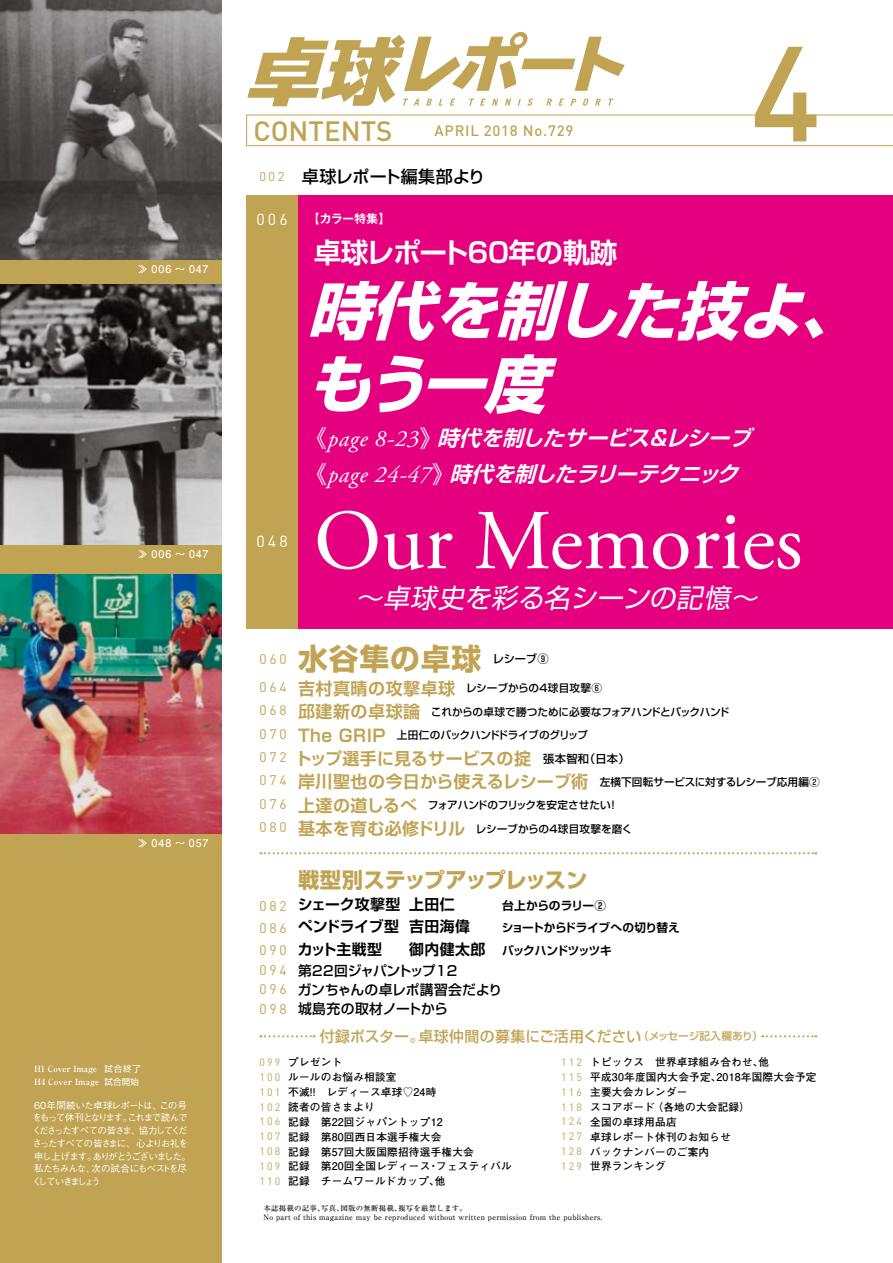
<style>
.page{position:relative;width:893px;height:1263px;background:#fff}
.page>*{position:absolute;margin:0;border:0;box-sizing:border-box;transform-origin:0 0}
.t1{font:500 132.9px "DIN";color:#c0a353}
.t2{font:85.05px "Adobe Garamond Pro";color:#fff}
.t3{font:italic 700 62.7px/73.3px "Shin Go Pro";color:#fff}
.t4{font:700 29.7px "Shin Go Pro";letter-spacing:.03em;color:#c0a353}
.t5{font:700 27.6px "Shin Go Pro De";letter-spacing:-.02em;color:#fff}
.t6{font:500 27.6px "DIN";color:#c0a353}
.t7{font:italic 26.55px "Shin Go Pro";color:#fff}
.t8{font:italic 23.4px "Adobe Garamond Pro";letter-spacing:.025em;color:#fff}
.t9{font:italic 700 21.3px "Shin Go Pro De";color:#fff}
.t10{font:700 21.3px "Shin Go Pro";letter-spacing:-.03em;color:#c0a353}
.t11{font:700 16.95px "Shin Go Pro De";letter-spacing:.01em;color:#c0a353}
.t12{font:700 16.95px "Shin Go Pro De";letter-spacing:.03em;color:#c0a353}
.t13{font:500 16.95px "Shin Go Pro";color:#000}
.t14{font:15.9px "DIN";letter-spacing:.2em;color:#fff}
.t15{font:500 14.85px "Shin Go Pro";color:#c0a353}
.t16{font:700 14.85px "Shin Go Pro De";letter-spacing:.02em;color:#000}
.t17{font:500 14.85px "DIN";letter-spacing:.05em;color:#c0a353}
.t18{font:700 14.85px "Shin Go Pro De";color:#000}
.t19{font:700 14.85px "Shin Go Pro De";letter-spacing:-.02em;color:#000}
.t20{font:13.8px/23.4px "DIN";letter-spacing:.2em;color:#c0a353;text-align:justify}
.t21{font:500 13.8px/19.2px "Shin Go Pro";letter-spacing:-.015em;color:#000}
.t22{font:12.75px "DIN";color:#c0a353}
.t23{font:700 11.7px "Shin Go Pro De";letter-spacing:-.03em;color:#000}
.t24{font:700 11.7px "Shin Go Pro De";letter-spacing:-.085em;color:#000}
.t25{font:700 11.7px "Shin Go Pro De";letter-spacing:-.005em;color:#000}
.t26{font:700 11.7px "Gothic MB101 Pro De";letter-spacing:.005em;color:#fff}
.t27{font:500 11.25px "Shin Go Pro";letter-spacing:.015em;color:#000}
.t28{font:700 10.65px/14.9px "Futo Go B101 Pro";letter-spacing:.02em;color:#000}
.t29{font:500 10.65px "Shin Go Pro";letter-spacing:-.01em;color:#000}
.t30{font:10.65px/14.9px "DIN";letter-spacing:.2em;color:#c0a353;text-align:justify}
.t31{font:700 10.65px "Futo Go B101 Pro";letter-spacing:.095em;color:#fff}
.t32{font:500 10.65px "Shin Go Pro";letter-spacing:-.03em;color:#000}
.t33{font:500 10.65px "Shin Go Pro";letter-spacing:.015em;color:#000}
.t34{font:500 10.65px "Shin Go Pro";letter-spacing:.01em;color:#c0a353}
.t35{font:500 9.6px "Gothic BBB Pro";letter-spacing:-.115em;color:#fff}
.t36{font:500 9.6px/12.8px "Gothic BBB Pro";letter-spacing:-.08em;color:#fff}
.t37{font:500 9.6px/12.8px "Gothic BBB Pro";letter-spacing:-.075em;color:#fff}
.t38{font:500 9.6px/12.8px "Gothic BBB Pro";letter-spacing:-.14em;color:#fff}
.t39{font:500 9.6px "Gothic BBB Pro";letter-spacing:-.175em;color:#fff}
.t40{font:500 9.6px "Gothic BBB Pro";letter-spacing:-.17em;color:#fff}
.t41{font:700 8.55px "Ryumin Pro";color:#fff}
.t42{font:8.55px "Shin Go Pro";letter-spacing:.055em;color:#fff}
.t43{font:500 7.5px/9.6px "Ryumin Pro";letter-spacing:.03em;color:#000}
.s1{font-family:"Shin Go Pro";font-style:normal}
</style>
<div class="page">
<svg style="left:246px;top:115px;width:647px;height:31px"></svg>
<div style="left:292px;top:196px;width:601px;height:433px;background:#e4007f"></div>
<div style="left:0;top:238px;width:221px;height:1025px;background:#c0a353"></div>
<div style="left:247px;top:196px;width:51px;height:433px;background:#c0a353"></div>
<svg style="left:260px;top:852px;width:556px;height:2px"></svg>
<svg style="left:260px;top:1035px;width:55px;height:2px"></svg>
<svg style="left:762px;top:1035px;width:54px;height:2px"></svg>
<img style="left:0;top:574px;width:221px;height:259px">
<img style="left:0;top:0;width:221px;height:259px">
<img style="left:0;top:285px;width:221px;height:259px">
<svg style="left:247px;top:32px;width:378px;height:74px"></svg>
<p class="t31" style="left:138px;top:260px;width:72px">≪ 006 〜 047</p>
<p class="t31" style="left:138px;top:545px;width:72px">≪ 006 〜 047</p>
<p class="t31" style="left:138px;top:834px;width:72px">≪ 048 〜 057</p>
<p class="t42" style="left:105px;top:1061px;width:38px">試合終了</p>
<p class="t41" style="left:34px;top:1062px;width:65px">H1 Cover Image</p>
<p class="t42" style="left:105px;top:1074px;width:36px">試合開始</p>
<p class="t41" style="left:34px;top:1075px;width:67px">H4 Cover Image</p>
<p class="t36" style="left:127px;top:1097px;width:62px;text-indent:-93px">60年間続いた卓球レポートは、<br>これまで読んで</p>
<p class="t35" style="left:159px;top:1097px;width:29px">この号</p>
<p class="t39" style="left:33px;top:1110px;width:101px">をもって休刊となります。</p>
<p class="t35" style="left:32px;top:1123px;width:110px">くださったすべての皆さま、</p>
<p class="t35" style="left:33px;top:1135px;width:157px">さったすべての皆さまに、心よりお礼を</p>
<p class="t40" style="left:92px;top:1148px;width:100px">ありがとうございました。</p>
<p class="t35" style="left:139px;top:1123px;width:51px">協力してくだ</p>
<p class="t37" style="left:91px;top:1148px;width:97px;text-indent:-58px">申し上げます。<br>次の試合にもベストを尽</p>
<p class="t38" style="left:32px;top:1161px;width:70px">私たちみんな、くしていきましょう</p>
<h3 class="t6" style="left:253px;top:113px;width:141px">CONTENTS</h3>
<h3 class="t17" style="left:435px;top:121px;width:140px">APRIL 2018 No.729</h3>
<p class="t22" style="left:259px;top:169px;width:27px">002</p>
<h3 class="t14" style="left:256px;top:210px;width:33px">006</h3>
<h3 class="t13" style="left:302px;top:163px;width:185px">卓球レポート編集部より</h3>
<p class="t26" style="left:308px;top:209px;width:84px">【カラー特集【</p>
<h3 class="t5" style="left:314px;top:230px;width:305px">卓球レポート60年の軌跡</h3>
<h1 class="t1" style="left:750px;top:8px;width:72px">4</h1>
<h3 class="t3" style="left:307px;top:267px;width:517px">時代を制した技よもう一度</h3>
<h3 class="t3" style="left:798px;top:267px;width:87px">、</h3>
<h3 class="t8" style="left:304px;top:424px;width:140px"><span class="s1">《</span>page 8-23<span class="s1">》</span></h3>
<h3 class="t9" style="left:437px;top:421px;width:323px">時代を制したサービスレシーブ</h3>
<h3 class="t9" style="left:647px;top:421px;width:31px">＆</h3>
<h3 class="t14" style="left:256px;top:531px;width:33px">048</h3>
<h3 class="t8" style="left:304px;top:460px;width:153px"><span class="s1">《</span>page 24-47<span class="s1">》</span></h3>
<h3 class="t9" style="left:449px;top:457px;width:298px">時代を制したラリーテクニック</h3>
<h2 class="t2" style="left:314px;top:490px;width:490px">Our Memories</h2>
<h3 class="t7" style="left:383px;top:576px;width:355px">卓球史を彩る名シーンの記憶</h3>
<h3 class="t7" style="left:356px;top:576px;width:35px">〜</h3>
<h3 class="t7" style="left:731px;top:576px;width:35px">〜</h3>
<p class="t20" style="left:259px;top:645px;width:29px;line-height:27.6px">060<br>064</p>
<p class="t20" style="left:259px;top:698px;width:29px">068<br>070<br>072<br>074<br>076<br>080</p>
<h3 class="t4" style="left:298px;top:635px;width:185px">水谷隼の卓球</h3>
<p class="t33" style="left:456px;top:679px;width:148px">　レシーブからの4球目攻撃6</p>
<p class="t27" style="left:482px;top:649px;width:68px">　レシーブ9</p>
<h3 class="t12" style="left:298px;top:674px;width:159px">吉村真晴の攻撃卓球</h3>
<p class="t29" style="left:421px;top:703px;width:310px">　これからの卓球で勝つために必要なフォアハンドとバックハンド</p>
<h3 class="t12" style="left:298px;top:698px;width:124px">邱建新の卓球論</h3>
<p class="t32" style="left:386px;top:726px;width:203px">　上田仁のバックハンドドライブのグリップ</p>
<h3 class="t12" style="left:298px;top:721px;width:89px">The GRIP</h3>
<h3 class="t11" style="left:295px;top:744px;width:238px">トップ選手に見るサービスの掟</h3>
<p class="t27" style="left:532px;top:749px;width:59px">　張本智和</p>
<p class="t27" style="left:584px;top:749px;width:47px">（日本(</p>
<h3 class="t11" style="left:298px;top:768px;width:292px">岸川聖也の今日から使えるレシーブ術</h3>
<p class="t29" style="left:589px;top:773px;width:232px">　左横下回転サービスに対するレシーブ応用編2</p>
<h3 class="t12" style="left:298px;top:791px;width:120px">上達の道しるべ</h3>
<p class="t29" style="left:418px;top:796px;width:195px">　フォアハンドのフリックを安定させたい</p>
<p class="t29" style="left:608px;top:796px;width:12px">!</p>
<h3 class="t11" style="left:298px;top:815px;width:169px">基本を育む必修ドリル</h3>
<p class="t29" style="left:466px;top:820px;width:168px">　レシーブからの4球目攻撃を磨く</p>
<p class="t20" style="left:259px;top:894px;width:29px;line-height:22.4px">082<br>086<br>090</p>
<p class="t20" style="left:259px;top:960px;width:29px;line-height:19.2px">094<br>096<br>098</p>
<h3 class="t10" style="left:298px;top:863px;width:291px">戦型別ステップアップレッスン</h3>
<p class="t25" style="left:502px;top:896px;width:106px">台上からのラリー2</p>
<h3 class="t18" style="left:298px;top:892px;width:104px">シェーク攻撃型</h3>
<h3 class="t16" style="left:409px;top:892px;width:47px">上田仁</h3>
<h3 class="t19" style="left:298px;top:914px;width:102px">ペンドライブ型</h3>
<h3 class="t16" style="left:298px;top:937px;width:86px">カット主戦型</h3>
<h3 class="t16" style="left:409px;top:914px;width:62px">吉田海偉</h3>
<h3 class="t16" style="left:409px;top:937px;width:78px">御内健太郎</h3>
<p class="t23" style="left:502px;top:918px;width:180px">ショートからドライブへの切り替え</p>
<p class="t24" style="left:502px;top:941px;width:111px">バックハンドツッツキ</p>
<p class="t21" style="left:298px;top:959px;width:206px">第22回ジャパントップ12<br>ガンちゃんの卓レポ講習会だより城島充の取材ノートから</p>
<h3 class="t15" style="left:320px;top:1024px;width:106px">付録ポスター。</h3>
<h3 class="t15" style="left:419px;top:1024px;width:224px">卓球仲間の募集にご活用ください</h3>
<p class="t34" style="left:638px;top:1027px;width:126px">（メッセージ記入欄あり(</p>
<p class="t30" style="left:259px;top:1054px;width:22px">099<br>100<br>101<br>102<br>106<br>107<br>108<br>109<br>110</p>
<p class="t28" style="left:288px;top:1053px;width:55px">プレゼント</p>
<p class="t28" style="left:288px;top:1068px;width:110px">ルールのお悩み相談室</p>
<p class="t28" style="left:288px;top:1083px;width:150px">不滅!!　レディース卓球♡24時</p>
<p class="t28" style="left:288px;top:1098px;width:88px">読者の皆さまより</p>
<p class="t28" style="left:288px;top:1113px;width:156px">記録　第22回ジャパントップ12</p>
<p class="t28" style="left:288px;top:1128px;width:154px">記録　第80回西日本選手権大会</p>
<p class="t28" style="left:288px;top:1143px;width:187px">記録　第57回大阪国際招待選手権大会</p>
<p class="t28" style="left:436px;top:1157px;width:77px">フェスティバル</p>
<p class="t28" style="left:288px;top:1157px;width:159px">記録　第20回全国レディース<br>記録　チームワールドカップ他、</p>
<p class="t28" style="left:428px;top:1157px;width:12px">・</p>
<p class="t30" style="left:561px;top:1054px;width:22px">112<br>115<br>116<br>118<br>124<br>127<br>128<br>129</p>
<p class="t28" style="left:716px;top:1053px;width:102px;text-indent:-126px">トピックス　世界卓球組み合わせ他、<br>2018年国際大会予定</p>
<p class="t28" style="left:590px;top:1068px;width:133px">平成30年度国内大会予定、</p>
<p class="t28" style="left:590px;top:1083px;width:99px">主要大会カレンダー</p>
<p class="t28" style="left:653px;top:1098px;width:99px">（各地の大会記録(</p>
<p class="t28" style="left:590px;top:1098px;width:142px">スコアボード<br>全国の卓球用品店<br>卓球レポート休刊のお知らせバックナンバーのご案内<br>世界ランキング</p>
<p class="t43" style="left:264px;top:1203px;width:340px">本誌掲載の記事、<br>No part of this magazine may be reproduced without written permission from the publishers.</p>
<p class="t43" style="left:398px;top:1203px;width:70px">複写を厳禁します。</p>
<p class="t43" style="left:321px;top:1203px;width:24px">写真、</p>
<p class="t43" style="left:340px;top:1203px;width:63px">図版の無断掲載、</p>
</div>
